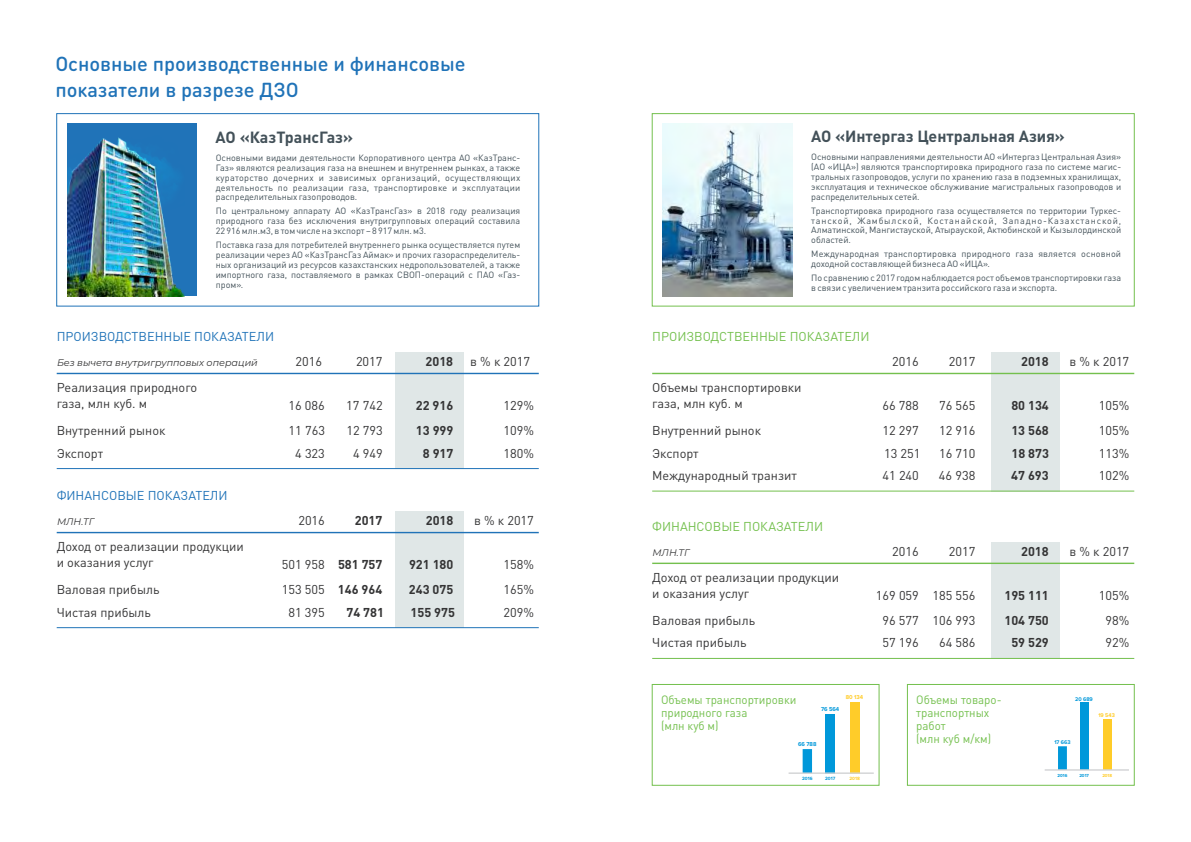
<style>
.page{position:relative;width:1191px;height:842px;background:#fff}
.page>*{position:absolute;margin:0;border:0;box-sizing:border-box;transform-origin:0 0}
.t1{font:500 20px/25.6px "DIN Round Pro";color:#2073b8}
.t2{font:700 16px "DIN Pro";color:#435159}
.t3{font:12.7px/25.3px "DIN Pro";color:#343435}
.t4{font:700 12.7px/25.3px "DIN Pro";color:#343435}
.t5{font:12.7px "DIN Pro";color:#2073b8}
.t6{font:12.7px "DIN Pro";color:#74c04e}
.t7{font:12px/13.1px "DIN Pro";color:#74c04e;scale:.96 1}
.t8{font:italic 9.5px "Montserrat";color:#343435}
.t9{font:9px/9.8px "DIN Pro";color:#435159;text-align:justify}
.t10{font:700 5.9px "Proxima Nova";color:#0098da;scale:.96 1}
.t11{font:700 5.9px "Proxima Nova";color:#ffcc29;scale:.96 1}
.t12{font:700 5.6px "Proxima Nova";color:#0098da;scale:.96 1}
.t13{font:700 5.6px "Proxima Nova";color:#ffcc29;scale:.96 1}
.t14{font:700 4.8px "Proxima Nova";color:#0098da;scale:.96 1}
.t15{font:700 4.8px "Proxima Nova";color:#ffcc29;scale:.96 1}
.t16{font:700 4.5px "Proxima Nova";color:#0098da;scale:.96 1}
.t17{font:700 4.5px "Proxima Nova";color:#ffcc29;scale:.96 1}
</style>
<div class="page">
<div style="left:56px;top:113px;width:483px;height:193px;border:1px solid #2073b8"></div>
<div style="left:67px;top:124px;width:130px;height:172px;background:#2073b8"></div>
<img style="left:67px;top:137px;width:117px;height:159px">
<div style="left:652px;top:113px;width:482px;height:193px;border:1px solid #74c04e"></div>
<img style="left:663px;top:124px;width:129px;height:172px">
<div style="left:850px;top:702px;width:9px;height:71px;background:#ffcc29"></div>
<div style="left:825px;top:714px;width:10px;height:59px;background:#0098da"></div>
<div style="left:802px;top:749px;width:10px;height:24px;background:#0098da"></div>
<hr style="left:789px;top:772px;width:84px;height:2px;background:#d2d3d5">
<div style="left:652px;top:684px;width:227px;height:101px;border:1px solid #74c04e"></div>
<div style="left:907px;top:684px;width:227px;height:101px;border:1px solid #74c04e"></div>
<div style="left:1102px;top:719px;width:9px;height:51px;background:#ffcc29"></div>
<div style="left:1079px;top:703px;width:9px;height:67px;background:#0098da"></div>
<div style="left:1058px;top:746px;width:9px;height:24px;background:#0098da"></div>
<hr style="left:1045px;top:769px;width:83px;height:2px;background:#d2d3d5">
<div style="left:395px;top:352px;width:69px;height:117px;background:#e0e7e7"></div>
<hr style="left:57px;top:373px;width:482px;height:1px;background:#2073b8">
<hr style="left:57px;top:468px;width:482px;height:1px;background:#2073b8">
<div style="left:395px;top:511px;width:69px;height:117px;background:#e0e7e7"></div>
<hr style="left:57px;top:532px;width:482px;height:1px;background:#2073b8">
<hr style="left:57px;top:627px;width:482px;height:1px;background:#2073b8">
<div style="left:990px;top:542px;width:69px;height:116px;background:#e0e7e7"></div>
<div style="left:990px;top:352px;width:69px;height:139px;background:#e0e7e7"></div>
<hr style="left:652px;top:373px;width:482px;height:1px;background:#74c04e">
<hr style="left:652px;top:491px;width:482px;height:1px;background:#74c04e">
<hr style="left:652px;top:563px;width:482px;height:1px;background:#74c04e">
<hr style="left:652px;top:658px;width:482px;height:1px;background:#74c04e">
<h1 class="t1" style="left:55px;top:53px;width:411px">Основные производственные и финансовые показатели в разрезе ДЗО</h1>
<h2 class="t2" style="left:216px;top:132px;width:139px">АО «КазТрансГаз»</h2>
<p class="t9" style="left:216px;top:154px;width:306px">Основными видами деятельности Корпоративного центра АО «КазТранс-Газ» являются реализация газа на внешнем и внутреннем рынках, а также кураторство дочерних и зависимых организаций, осуществляющих деятельность по реализации газа, транспортировке и эксплуатации распределительных газопроводов.</p>
<p class="t9" style="left:216px;top:207px;width:306px">По центральному аппарату АО «КазТрансГаз» в 2018 году реализация природного газа без исключения внутригрупповых операций составила 22 916 млн.м3, в том числе на экспорт – 8 917 млн. м3.</p>
<p class="t9" style="left:216px;top:241px;width:306px">Поставка газа для потребителей внутреннего рынка осуществляется путем реализации через АО «КазТрансГаз Аймак» и прочих газораспределитель&shy;ных организаций из ресурсов казахстанских недропользователей, а также импортного газа, поставляемого в рамках СВОП-операций с ПАО «Газ&shy;пром».</p>
<h3 class="t5" style="left:57px;top:332px;width:219px">ПРОИЗВОДСТВЕННЫЕ ПОКАЗАТЕЛИ</h3>
<h3 class="t3" style="left:57px;top:381px;width:142px;line-height:15.4px">Реализация природного газа, млн куб. м</h3>
<h3 class="t3" style="left:57px;top:421px;width:110px;line-height:22.5px">Внутренний рынок<br>Экспорт</h3>
<p class="t8" style="left:57px;top:357px;width:202px">Без вычета внутригрупповых операций</p>
<h3 class="t3" style="left:295px;top:350px;width:28px">2016</h3>
<h3 class="t3" style="left:288px;top:394px;width:38px">16 086<br>11 763</h3>
<h3 class="t3" style="left:295px;top:442px;width:31px">4 323</h3>
<h3 class="t5" style="left:57px;top:491px;width:172px">ФИНАНСОВЫЕ ПОКАЗАТЕЛИ</h3>
<h3 class="t3" style="left:356px;top:350px;width:28px">2017</h3>
<h3 class="t3" style="left:346px;top:394px;width:38px">17 742<br>12 793</h3>
<h3 class="t3" style="left:353px;top:442px;width:31px">4 949</h3>
<h3 class="t4" style="left:425px;top:350px;width:29px">2018</h3>
<h3 class="t3" style="left:470px;top:350px;width:61px">в % к 2017</h3>
<h3 class="t4" style="left:416px;top:394px;width:39px">22 916<br>13 999</h3>
<h3 class="t4" style="left:423px;top:442px;width:32px">8 917</h3>
<h3 class="t3" style="left:503px;top:394px;width:32px">129%<br>109%</h3>
<h3 class="t3" style="left:503px;top:442px;width:32px">180%</h3>
<h3 class="t3" style="left:298px;top:509px;width:28px">2016</h3>
<h3 class="t4" style="left:426px;top:509px;width:29px">2018</h3>
<h3 class="t3" style="left:474px;top:509px;width:61px">в % к 2017</h3>
<h3 class="t3" style="left:282px;top:553px;width:45px">501 958<br>153 505</h3>
<h3 class="t3" style="left:288px;top:601px;width:38px">81 395</h3>
<p class="t8" style="left:57px;top:516px;width:39px">МЛН.ТГ</p>
<h3 class="t4" style="left:355px;top:509px;width:29px">2017</h3>
<h3 class="t4" style="left:338px;top:553px;width:46px">581 757<br>146 964</h3>
<h3 class="t4" style="left:346px;top:601px;width:39px">74 781</h3>
<h3 class="t3" style="left:57px;top:540px;width:188px;line-height:15.4px">Доход от реализации продукции и оказания услуг</h3>
<h3 class="t3" style="left:57px;top:580px;width:104px;line-height:22.5px">Валовая прибыль<br>Чистая прибыль</h3>
<h3 class="t3" style="left:503px;top:553px;width:32px">158%<br>165%</h3>
<h3 class="t3" style="left:503px;top:601px;width:32px">209%</h3>
<h3 class="t4" style="left:409px;top:553px;width:46px">921 180<br>243 075</h3>
<h3 class="t4" style="left:410px;top:601px;width:46px">155 975</h3>
<h2 class="t2" style="left:811px;top:131px;width:255px">АО «Интергаз Центральная Азия»</h2>
<p class="t9" style="left:811px;top:153px;width:311px">Основными направлениями деятельности АО «Интергаз Центральная Азия» (АО «ИЦА») являются транспортировка природного газа по системе магис&shy;тральных газопроводов, услуги по хранению газа в подземных хранилищах, эксплуатация и техническое обслуживание магистральных газопроводов и распределительных сетей.</p>
<p class="t9" style="left:811px;top:207px;width:311px">Транспортировка природного газа осуществляется по территории Туркес&shy;танской, Жамбылской, Костанайской, Западно-Казахстанской, Алматинской, Мангистауской, Атырауской, Актюбинской и Кызылординской областей.</p>
<p class="t9" style="left:811px;top:250px;width:311px">Международная транспортировка природного газа является основной доходной составляющей бизнеса АО «ИЦА».</p>
<p class="t9" style="left:811px;top:274px;width:311px">По сравнению с 2017 годом наблюдается рост объемов транспортировки газа в связи с увеличением транзита российского газа и экспорта.</p>
<h3 class="t6" style="left:652px;top:332px;width:219px">ПРОИЗВОДСТВЕННЫЕ ПОКАЗАТЕЛИ</h3>
<h3 class="t3" style="left:652px;top:381px;width:151px;line-height:15.4px">Объемы транспортировки газа, млн куб. м</h3>
<h3 class="t3" style="left:652px;top:421px;width:110px;line-height:22.5px">Внутренний рынок<br>Экспорт</h3>
<h3 class="t4" style="left:1021px;top:350px;width:29px">2018</h3>
<h3 class="t3" style="left:1069px;top:350px;width:61px">в % к 2017</h3>
<h3 class="t4" style="left:1011px;top:394px;width:39px">80 134<br>13 568</h3>
<h3 class="t4" style="left:1011px;top:442px;width:39px">18 873</h3>
<h3 class="t3" style="left:892px;top:350px;width:28px">2016</h3>
<h3 class="t3" style="left:882px;top:394px;width:38px">66 788<br>12 297</h3>
<h3 class="t3" style="left:882px;top:443px;width:39px;line-height:22.5px">13 251<br>41 240</h3>
<h3 class="t3" style="left:948px;top:350px;width:28px">2017</h3>
<h3 class="t3" style="left:939px;top:394px;width:38px">76 565<br>12 916</h3>
<h3 class="t3" style="left:939px;top:443px;width:38px;line-height:22.5px">16 710<br>46 938</h3>
<h3 class="t3" style="left:1099px;top:394px;width:32px">105%<br>105%</h3>
<h3 class="t3" style="left:1099px;top:442px;width:32px">113%</h3>
<h3 class="t3" style="left:652px;top:464px;width:146px">Международный транзит</h3>
<h3 class="t4" style="left:1011px;top:464px;width:39px">47 693</h3>
<h3 class="t3" style="left:1099px;top:464px;width:32px">102%</h3>
<h3 class="t6" style="left:652px;top:522px;width:172px">ФИНАНСОВЫЕ ПОКАЗАТЕЛИ</h3>
<p class="t8" style="left:652px;top:546px;width:39px">МЛН.ТГ</p>
<h3 class="t3" style="left:1069px;top:540px;width:61px">в % к 2017</h3>
<h3 class="t3" style="left:892px;top:540px;width:28px">2016</h3>
<h3 class="t3" style="left:876px;top:584px;width:44px;text-align:center">169 059<br>96 577</h3>
<h3 class="t3" style="left:882px;top:632px;width:38px">57 196</h3>
<h3 class="t3" style="left:948px;top:540px;width:28px">2017</h3>
<h3 class="t3" style="left:932px;top:584px;width:44px">185 556<br>106 993</h3>
<h3 class="t3" style="left:939px;top:632px;width:38px">64 586</h3>
<h3 class="t4" style="left:1021px;top:540px;width:29px">2018</h3>
<h3 class="t4" style="left:1004px;top:584px;width:46px">195 111<br>104 750</h3>
<h3 class="t4" style="left:1011px;top:631px;width:39px">59 529</h3>
<h3 class="t3" style="left:652px;top:571px;width:188px;line-height:15.4px">Доход от реализации продукции и оказания услуг</h3>
<h3 class="t3" style="left:652px;top:610px;width:104px;line-height:22.5px">Валовая прибыль<br>Чистая прибыль</h3>
<h3 class="t3" style="left:1099px;top:584px;width:32px;text-align:center">105%<br>98%</h3>
<h3 class="t3" style="left:1105px;top:632px;width:25px">92%</h3>
<h3 class="t7" style="left:661px;top:694px;width:143px">Объемы транспортировки природного газа<br>(млн куб м)</h3>
<p class="t11" style="left:846px;top:695px;width:20px">80 134</p>
<p class="t10" style="left:821px;top:707px;width:20px">76 564</p>
<p class="t10" style="left:798px;top:742px;width:21px">66 788</p>
<p class="t14" style="left:802px;top:776px;width:12px">2016</p>
<p class="t14" style="left:825px;top:776px;width:12px">2017</p>
<p class="t15" style="left:849px;top:776px;width:12px">2018</p>
<h3 class="t7" style="left:916px;top:694px;width:90px">Объемы товаро&shy;транспортных работ<br>(млн куб м/км)</h3>
<p class="t12" style="left:1075px;top:696px;width:20px">20 689</p>
<p class="t13" style="left:1098px;top:713px;width:19px">19 543</p>
<p class="t12" style="left:1054px;top:740px;width:18px">17 663</p>
<p class="t16" style="left:1057px;top:773px;width:12px">2016</p>
<p class="t16" style="left:1079px;top:773px;width:11px">2017</p>
<p class="t17" style="left:1102px;top:773px;width:12px">2018</p>
</div>
